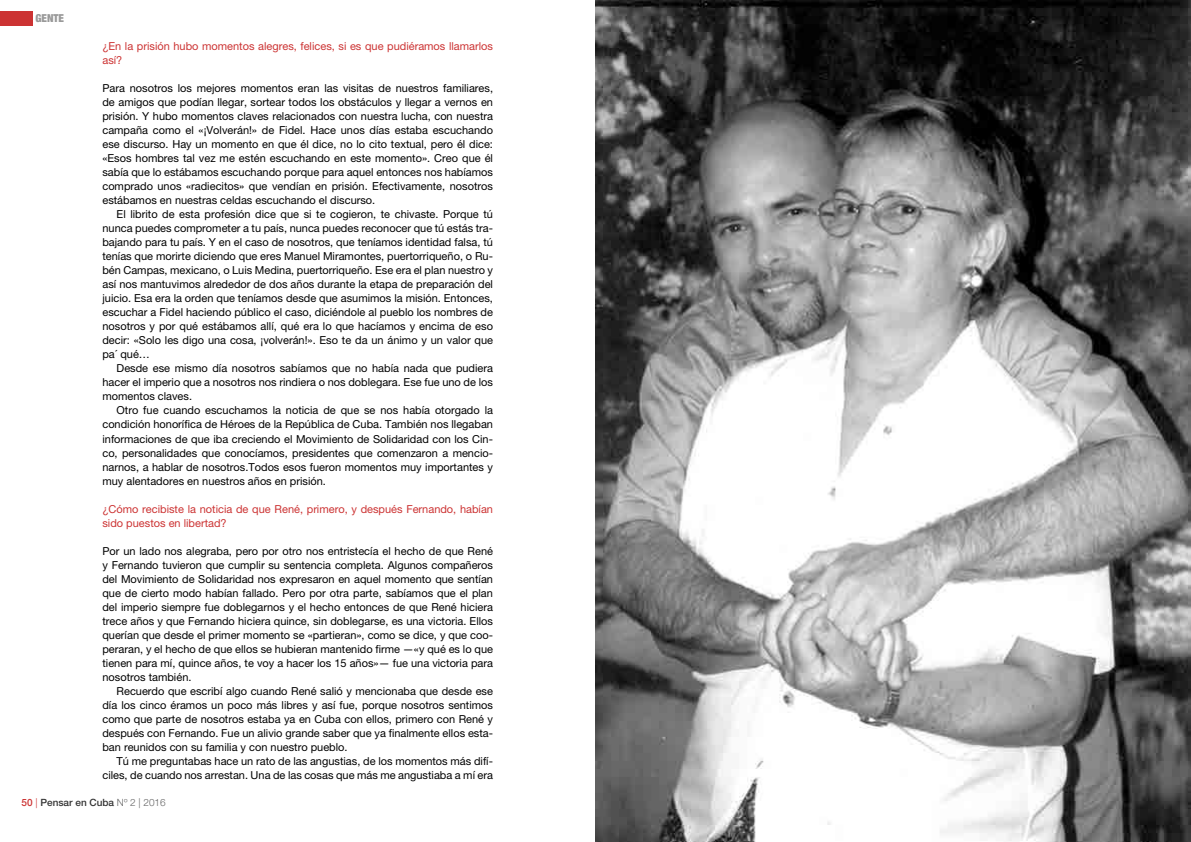
<style>
.page{position:relative;width:1191px;height:842px;background:#fff}
.page>*{position:absolute;margin:0;border:0;box-sizing:border-box;transform-origin:0 0}
.t1{font:11px/14px "Helvetica Neue LT Std";color:#000;text-align:justify}
.t2{font:11px/14px "Helvetica Neue LT Std";color:#c33}
.t3{font:900 condensed 11px "Helvetica Neue LT Std";color:#999}
.t4{font:500 10px "Helvetica Neue LT Std";color:#333}
.s1{color:#c33}
.s2{font-weight:300;color:#c33}
.s3{font-weight:300;color:#666}
</style>
<div class="page">
<div style="left:0;top:12px;width:33px;height:14px;background:#c33"></div>
<img style="left:595px;top:0;width:595px;height:842px">
<p class="t3" style="left:35px;top:12px;width:30px">GENTE</p>
<p class="t2" style="left:102px;top:39px;width:392px">¿En la prisión hubo momentos alegres, felices, si es que pudiéramos llamarlos así?</p>
<p class="t1" style="left:102px;top:81px;width:392px">Para nosotros los mejores momentos eran las visitas de nuestros familiares, de amigos que podían llegar, sortear todos los obstáculos y llegar a vernos en prisión. Y hubo momentos claves relacionados con nuestra lucha, con nuestra campaña como el «¡Volverán!» de Fidel. Hace unos días estaba escuchando ese discurso. Hay un momento en que él dice, no lo cito textual, pero él dice: «Esos hombres tal vez me estén escuchando en este momento». Creo que él sabía que lo estábamos escuchando porque para aquel entonces nos habíamos comprado unos «radiecitos» que vendían en prisión. Efectivamente, nosotros estábamos en nuestras celdas escuchando el discurso.</p>
<p class="t1" style="left:102px;top:207px;width:392px;text-indent:14px">El librito de esta profesión dice que si te cogieron, te chivaste. Porque tú nunca puedes comprometer a tu país, nunca puedes reconocer que tú estás tra&shy;bajando para tu país. Y en el caso de nosotros, que teníamos identidad falsa, tú tenías que morirte diciendo que eres Manuel Miramontes, puertorriqueño, o Ru&shy;bén Campas, mexicano, o Luis Medina, puertorriqueño. Ese era el plan nuestro y así nos mantuvimos alrededor de dos años durante la etapa de preparación del juicio. Esa era la orden que teníamos desde que asumimos la misión. Entonces, escuchar a Fidel haciendo público el caso, diciéndole al pueblo los nombres de nosotros y por qué estábamos allí, qué era lo que hacíamos y encima de eso decir: «Solo les digo una cosa, ¡volverán!». Eso te da un ánimo y un valor que pa´ qué…</p>
<p class="t1" style="left:102px;top:361px;width:392px;text-indent:14px">Desde ese mismo día nosotros sabíamos que no había nada que pudiera hacer el imperio que a nosotros nos rindiera o nos doblegara. Ese fue uno de los momentos claves.</p>
<p class="t1" style="left:102px;top:403px;width:392px;text-indent:14px">Otro fue cuando escuchamos la noticia de que se nos había otorgado la condición honorífica de Héroes de la República de Cuba. También nos llegaban informaciones de que iba creciendo el Movimiento de Solidaridad con los Cin&shy;co, personalidades que conocíamos, presidentes que comenzaron a mencio&shy;narnos, a hablar de nosotros.Todos esos fueron momentos muy importantes y muy alentadores en nuestros años en prisión.</p>
<p class="t2" style="left:102px;top:501px;width:392px">¿Cómo recibiste la noticia de que René, primero, y después Fernando, habían sido puestos en libertad?</p>
<p class="t1" style="left:102px;top:543px;width:392px">Por un lado nos alegraba, pero por otro nos entristecía el hecho de que René y Fernando tuvieron que cumplir su sentencia completa. Algunos compañeros del Movimiento de Solidaridad nos expresaron en aquel momento que sentían que de cierto modo habían fallado. Pero por otra parte, sabíamos que el plan del imperio siempre fue doblegarnos y el hecho entonces de que René hiciera trece años y que Fernando hiciera quince, sin doblegarse, es una victoria. Ellos querían que desde el primer momento se «partieran», como se dice, y que coo&shy;peraran, y el hecho de que ellos se hubieran mantenido firme —«y qué es lo que tienen para mí, quince años, te voy a hacer los 15 años»— fue una victoria para nosotros también.</p>
<p class="t1" style="left:102px;top:683px;width:392px;text-indent:14px">Recuerdo que escribí algo cuando René salió y mencionaba que desde ese día los cinco éramos un poco más libres y así fue, porque nosotros sentimos como que parte de nosotros estaba ya en Cuba con ellos, primero con René y después con Fernando. Fue un alivio grande saber que ya finalmente ellos esta&shy;ban reunidos con su familia y con nuestro pueblo.</p>
<p class="t1" style="left:102px;top:753px;width:392px;text-align:right">Tú me preguntabas hace un rato de las angustias, de los momentos más difí&shy;ciles, de cuando nos arrestan. Una de las cosas que más me angustiaba a mí era</p>
<p class="t4" style="left:21px;top:796px;width:146px"><span class="s1">50</span> <span class="s2">|</span> Pensar en Cuba <span class="s3">Nº 2 | 2016</span></p>
</div>
